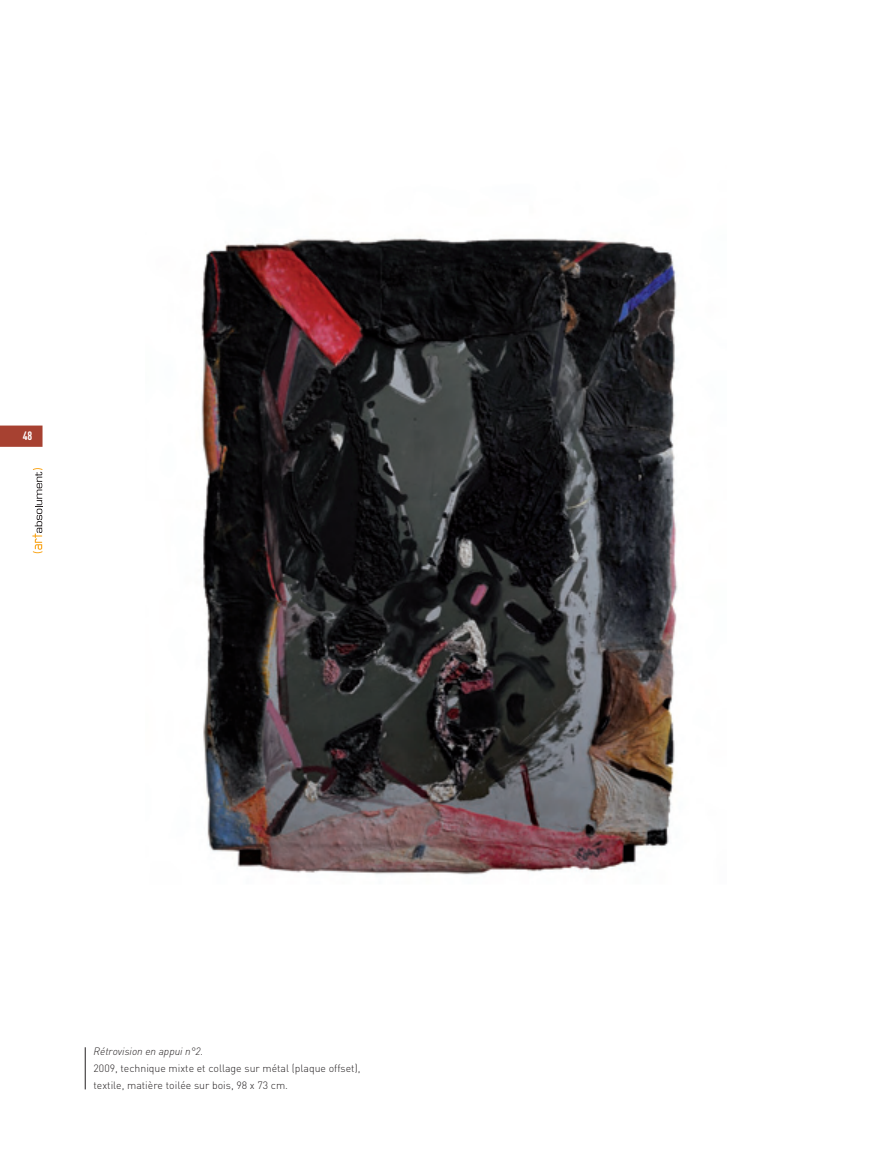
<style>
.page{position:relative;width:893px;height:1149px;background:#fff}
.page>*{position:absolute;margin:0;border:0;box-sizing:border-box;transform-origin:0 0}
.t1{font:700 12px "DIN Cond";color:#fff}
.t2{font:300 10.5px/17px "DIN";color:#231f20}
.t3{font:italic 300 10.5px "DIN";color:#231f20}
</style>
<div class="page">
<div style="left:0;top:425px;width:43px;height:21px;background:#a74131"></div>
<svg style="left:32px;top:468px;width:11px;height:85px"></svg>
<img style="left:201px;top:236px;width:477px;height:639px">
<hr style="left:85px;top:1046px;width:1px;height:43px;background:#231f20">
<p class="t1" style="left:23px;top:432px;width:11px">48</p>
<p class="t3" style="left:94px;top:1047px;width:111px">Rétrovision en appui n°2.</p>
<p class="t2" style="left:94px;top:1060px;width:268px">2009, technique mixte et collage sur métal (plaque offset), textile, matière toilée sur bois, 98 x 73 cm.</p>
</div>
